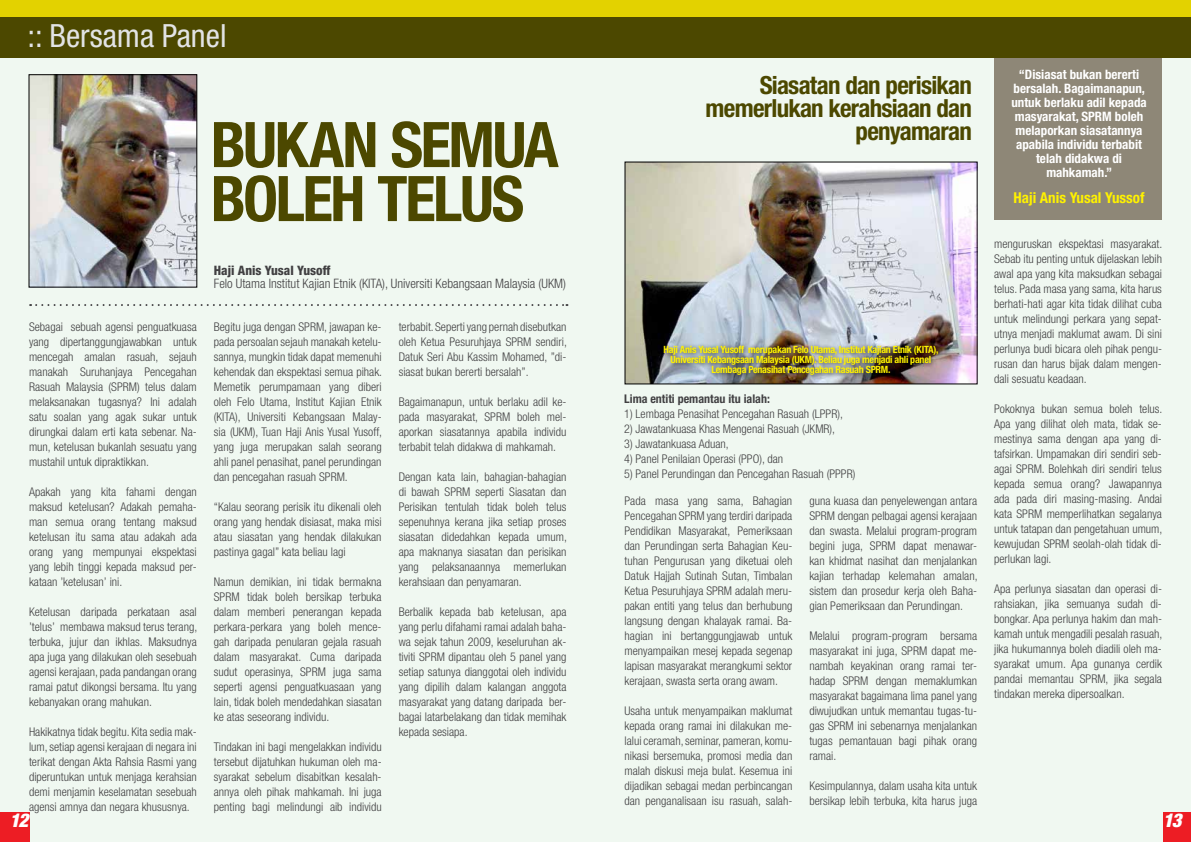
<style>
.page{position:relative;width:1191px;height:842px;background:#fff}
.page>*{position:absolute;margin:0;border:0;box-sizing:border-box;transform-origin:0 0}
.t1{font:700 condensed 63px/54px "Helvetica Neue LT Pro";letter-spacing:-.04em;color:#4c4800}
.t2{font:condensed 32px "Helvetica Neue LT Pro";color:#e2e3e4}
.t3{font:700 condensed 25px/23px "Helvetica Neue LT Pro";letter-spacing:-.03em;color:#4c4800;text-align:right}
.t4{font:italic 900 condensed 19px "Helvetica Neue LT Pro";color:#fff}
.t5{font:700 condensed 15px "Helvetica Neue LT Pro";color:#fff200}
.t6{font:700 condensed 13px/14px "Helvetica Neue LT Pro";color:#fff;text-align:center}
.t7{font:300 condensed 13px "Helvetica Neue LT Pro";color:#414042}
.t8{font:800 condensed 13px "Helvetica Neue LT Pro";color:#414042}
.t9{font:300 condensed 12px/15px "Helvetica Neue LT Pro";color:#414042;text-align:justify}
.t10{font:700 condensed 12px "Helvetica Neue LT Pro";color:#414042}
.t11{font:700 condensed 10px/10px "Helvetica Neue LT Pro";letter-spacing:-.025em;color:#fff200;text-align:center}
</style>
<div class="page">
<div style="left:0;top:42px;width:1191px;height:800px;background:#f0f8f1"></div>
<img style="left:30px;top:76px;width:165px;height:210px">
<div style="left:28px;top:74px;width:169px;height:214px;border:1px solid #000"></div>
<img style="left:626px;top:164px;width:349px;height:218px">
<div style="left:994px;top:53px;width:168px;height:167px;background:#8e8777"></div>
<div style="left:0;top:0;width:1191px;height:48px;background:#e3d200"></div>
<div style="left:0;top:17px;width:1191px;height:40px;background:#4c4800"></div>
<svg style="left:30px;top:304px;width:537px;height:2px"></svg>
<div style="left:0;top:813px;width:29px;height:29px;background:#ed1d24"></div>
<div style="left:1163px;top:813px;width:28px;height:29px;background:#ed1d24"></div>
<div style="left:660px;top:342px;width:284px;height:40px;background:#000;opacity:.75"></div>
<h2 class="t2" style="left:28px;top:17px;width:200px">:: Bersama Panel</h2>
<h1 class="t1" style="left:211px;top:117px;width:349px">BUKAN SEMUA<br>BOLEH TELUS</h1>
<h3 class="t3" style="left:705px;top:73px;width:268px">Siasatan dan perisikan memerlukan kerahsiaan dan penyamaran</h3>
<p class="t6" style="left:1011px;top:67px;width:137px">“Disiasat bukan bererti bersalah. Bagaimanapun, untuk berlaku adil kepada masyarakat, SPRM boleh melaporkan siasatannya apabila individu terbabit telah didakwa di mahkamah.”</p>
<p class="t5" style="left:1013px;top:189px;width:132px">Haji Anis Yusal Yussof</p>
<p class="t9" style="left:994px;top:236px;width:170px">menguruskan ekspektasi masyarakat.<br>Sebab itu penting untuk dijelaskan lebih awal apa yang kita maksudkan sebagai telus. Pada masa yang sama, kita harus berhati-hati agar kita tidak dilihat cuba untuk melindungi perkara yang sepat&shy;utnya menjadi maklumat awam. Di sini perlunya budi bicara oleh pihak pengu&shy;rusan dan harus bijak dalam mengen&shy;dali sesuatu keadaan.</p>
<p class="t9" style="left:994px;top:401px;width:170px">Pokoknya bukan semua boleh telus.<br>Apa yang dilihat oleh mata, tidak se&shy;mestinya sama dengan apa yang di&shy;tafsirkan. Umpamakan diri sendiri seb&shy;agai SPRM. Bolehkah diri sendiri telus kepada semua orang? Jawapannya ada pada diri masing-masing. Andai kata SPRM memperlihatkan segalanya untuk tatapan dan pengetahuan umum, kewujudan SPRM seolah-olah tidak di&shy;perlukan lagi.</p>
<p class="t9" style="left:994px;top:581px;width:170px">Apa perlunya siasatan dan operasi di&shy;rahsiakan, jika semuanya sudah di&shy;bongkar. Apa perlunya hakim dan mah&shy;kamah untuk mengadili pesalah rasuah, jika hukumannya boleh diadili oleh ma&shy;syarakat umum. Apa gunanya cerdik pandai memantau SPRM, jika segala tindakan mereka dipersoalkan.</p>
<p class="t8" style="left:214px;top:262px;width:118px">Haji Anis Yusal Yusoff</p>
<p class="t7" style="left:214px;top:276px;width:354px">Felo Utama Institut Kajian Etnik (KITA), Universiti Kebangsaan Malaysia (UKM)</p>
<p class="t9" style="left:29px;top:319px;width:169px">Sebagai sebuah agensi penguatkuasa yang dipertanggungjawabkan untuk mencegah amalan rasuah, sejauh manakah Suruhanjaya Pencegahan Rasuah Malaysia (SPRM) telus dalam melaksanakan tugasnya? Ini adalah satu soalan yang agak sukar untuk dirungkai dalam erti kata sebenar. Na&shy;mun, ketelusan bukanlah sesuatu yang mustahil untuk dipraktikkan.</p>
<p class="t9" style="left:29px;top:484px;width:169px">Apakah yang kita fahami dengan maksud ketelusan? Adakah pemaha&shy;man semua orang tentang maksud ketelusan itu sama atau adakah ada orang yang mempunyai ekspektasi yang lebih tinggi kepada maksud per&shy;kataan ’ketelusan’ ini.</p>
<p class="t9" style="left:29px;top:604px;width:170px">Ketelusan daripada perkataan asal ’telus’ membawa maksud terus terang, terbuka, jujur dan ikhlas. Maksudnya apa juga yang dilakukan oleh sesebuah agensi kerajaan, pada pandangan orang ramai patut dikongsi bersama. Itu yang kebanyakan orang mahukan.</p>
<p class="t9" style="left:29px;top:724px;width:169px">Hakikatnya tidak begitu. Kita sedia mak&shy;lum, setiap agensi kerajaan di negara ini terikat dengan Akta Rahsia Rasmi yang diperuntukan untuk menjaga kerahsian demi menjamin keselamatan sesebuah agensi amnya dan negara khususnya.</p>
<p class="t9" style="left:214px;top:319px;width:170px">Begitu juga dengan SPRM, jawapan ke&shy;pada persoalan sejauh manakah ketelu&shy;sannya, mungkin tidak dapat memenuhi kehendak dan ekspektasi semua pihak.<br>Memetik perumpamaan yang diberi oleh Felo Utama, Institut Kajian Etnik (KITA), Universiti Kebangsaan Malay&shy;sia (UKM), Tuan Haji Anis Yusal Yusoff, yang juga merupakan salah seorang ahli panel penasihat, panel perundingan dan pencegahan rasuah SPRM.</p>
<p class="t9" style="left:214px;top:499px;width:169px">“Kalau seorang perisik itu dikenali oleh orang yang hendak disiasat, maka misi atau siasatan yang hendak dilakukan pastinya gagal” kata beliau lagi</p>
<p class="t9" style="left:214px;top:574px;width:169px">Namun demikian, ini tidak bermakna SPRM tidak boleh bersikap terbuka dalam memberi penerangan kepada perkara-perkara yang boleh mence&shy;gah daripada penularan gejala rasuah dalam masyarakat. Cuma daripada sudut operasinya, SPRM juga sama seperti agensi penguatkuasaan yang lain, tidak boleh mendedahkan siasatan ke atas seseorang individu.</p>
<p class="t9" style="left:214px;top:739px;width:169px">Tindakan ini bagi mengelakkan individu tersebut dijatuhkan hukuman oleh ma&shy;syarakat sebelum disabitkan kesalah&shy;annya oleh pihak mahkamah. Ini juga penting bagi melindungi aib individu</p>
<p class="t9" style="left:399px;top:319px;width:170px">terbabit. Seperti yang pernah disebutkan oleh Ketua Pesuruhjaya SPRM sendiri, Datuk Seri Abu Kassim Mohamed, ”di&shy;siasat bukan bererti bersalah”.</p>
<p class="t9" style="left:399px;top:394px;width:169px">Bagaimanapun, untuk berlaku adil ke&shy;pada masyarakat, SPRM boleh mel&shy;aporkan siasatannya apabila individu terbabit telah didakwa di mahkamah.</p>
<p class="t9" style="left:399px;top:469px;width:170px">Dengan kata lain, bahagian-bahagian di bawah SPRM seperti Siasatan dan Perisikan tentulah tidak boleh telus sepenuhnya kerana jika setiap proses siasatan didedahkan kepada umum, apa maknanya siasatan dan perisikan yang pelaksanaannya memerlukan kerahsiaan dan penyamaran.</p>
<p class="t9" style="left:399px;top:604px;width:169px">Berbalik kepada bab ketelusan, apa yang perlu difahami ramai adalah baha&shy;wa sejak tahun 2009, keseluruhan ak&shy;tiviti SPRM dipantau oleh 5 panel yang setiap satunya dianggotai oleh individu yang dipilih dalam kalangan anggota masyarakat yang datang daripada ber&shy;bagai latarbelakang dan tidak memihak kepada sesiapa.</p>
<p class="t11" style="left:663px;top:344px;width:276px">Haji Anis Yusal Yusoff merupakan Felo Utama, Institut Kajian Etnik (KITA),<br>Universiti Kebangsaan Malaysia (UKM). Beliau juga menjadi ahli panel<br>Lembaga Penasihat Pencegahan Rasuah SPRM.</p>
<p class="t10" style="left:624px;top:392px;width:147px">Lima entiti pemantau itu ialah:</p>
<p class="t9" style="left:624px;top:407px;width:220px">1) Lembaga Penasihat Pencegahan Rasuah (LPPR),</p>
<p class="t9" style="left:624px;top:422px;width:212px">2) Jawatankuasa Khas Mengenai Rasuah (JKMR),</p>
<p class="t9" style="left:624px;top:437px;width:106px">3) Jawatankuasa Aduan,</p>
<p class="t9" style="left:624px;top:452px;width:160px">4) Panel Penilaian Operasi (PPO), dan</p>
<p class="t9" style="left:624px;top:467px;width:233px">5) Panel Perundingan dan Pencegahan Rasuah (PPPR)</p>
<p class="t9" style="left:624px;top:493px;width:169px">Pada masa yang sama, Bahagian Pencegahan SPRM yang terdiri daripada Pendidikan Masyarakat, Pemeriksaan dan Perundingan serta Bahagian Keu&shy;tuhan Pengurusan yang diketuai oleh Datuk Hajjah Sutinah Sutan, Timbalan Ketua Pesuruhjaya SPRM adalah meru&shy;pakan entiti yang telus dan berhubung langsung dengan khalayak ramai. Ba&shy;hagian ini bertanggungjawab untuk menyampaikan mesej kepada segenap lapisan masyarakat merangkumi sektor kerajaan, swasta serta orang awam.</p>
<p class="t9" style="left:624px;top:703px;width:169px">Usaha untuk menyampaikan maklumat kepada orang ramai ini dilakukan me&shy;lalui ceramah, seminar, pameran, komu&shy;nikasi bersemuka, promosi media dan malah diskusi meja bulat. Kesemua ini dijadikan sebagai medan perbincangan dan penganalisaan isu rasuah, salah-</p>
<p class="t9" style="left:809px;top:493px;width:170px">guna kuasa dan penyelewengan antara SPRM dengan pelbagai agensi kerajaan dan swasta. Melalui program-program begini juga, SPRM dapat menawar&shy;kan khidmat nasihat dan menjalankan kajian terhadap kelemahan amalan, sistem dan prosedur kerja oleh Baha&shy;gian Pemeriksaan dan Perundingan.</p>
<p class="t9" style="left:809px;top:628px;width:169px">Melalui program-program bersama masyarakat ini juga, SPRM dapat me&shy;nambah keyakinan orang ramai ter&shy;hadap SPRM dengan memaklumkan masyarakat bagaimana lima panel yang diwujudkan untuk memantau tugas-tu&shy;gas SPRM ini sebenarnya menjalankan tugas pemantauan bagi pihak orang ramai.</p>
<p class="t9" style="left:809px;top:778px;width:169px">Kesimpulannya, dalam usaha kita untuk bersikap lebih terbuka, kita harus juga</p>
<h3 class="t4" style="left:10px;top:808px;width:20px">12</h3>
<h3 class="t4" style="left:1163px;top:808px;width:20px">13</h3>
</div>
